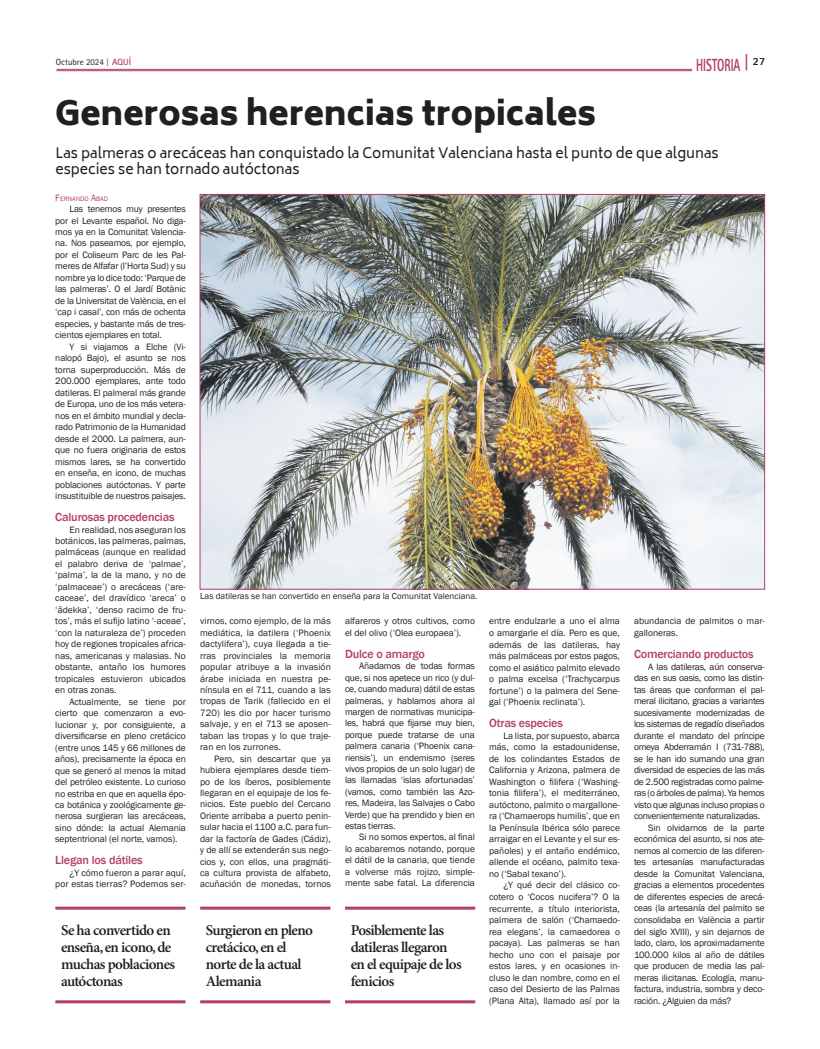
<style>
.page{position:relative;width:820px;height:1049px;background:#fff}
.page>*{position:absolute;margin:0;border:0;box-sizing:border-box;transform-origin:0 0}
.t1{font:900 33px "Biryani";color:#231f20}
.t2{font:800 17.6px "Rotis Sans Serif Std";color:#b23f6a;scale:.64 1}
.t3{font:600 15px/17px "Minion Pro";letter-spacing:-.04em;color:#231f20}
.t4{font:14px/16.8px "Biryani";color:#231f20}
.t5{font:500 12.1px "Franklin Gothic";letter-spacing:-.015em;color:#b23f6a}
.t6{font:9.5px/11.5px "Franklin Gothic";letter-spacing:-.015em;color:#231f20;text-align:justify}
.t7{font:9.5px/11.5px "Franklin Gothic";letter-spacing:.01em;color:#231f20;text-align:right}
.t8{font:9px "Franklin Gothic";color:#231f20}
.t9{font:9px "Rotis Sans Serif Std";color:#231f20}
.t10{font:6.7px "Franklin Gothic";color:#b23f6a}
.s1{font-family:"Rotis Serif Std";font-weight:700;color:#b23f6a}
.s2{font-weight:700;color:#b23f6a}
.s3{font-size:18.2px}
.s4{font-size:9.5px}
</style>
<div class="page">
<img style="left:201px;top:196px;width:561px;height:392px">
<hr style="left:55px;top:906px;width:130px;height:3px;background:#b23f6a">
<hr style="left:55px;top:1000px;width:130px;height:3px;background:#b23f6a">
<hr style="left:200px;top:906px;width:130px;height:3px;background:#b23f6a">
<hr style="left:200px;top:1000px;width:130px;height:3px;background:#b23f6a">
<hr style="left:345px;top:906px;width:130px;height:3px;background:#b23f6a">
<hr style="left:345px;top:1000px;width:130px;height:3px;background:#b23f6a">
<hr style="left:57px;top:69px;width:634px;height:1px;background:#b23f6a">
<hr style="left:57px;top:71px;width:634px;height:1px;background:#b23f6a">
<p class="t9" style="left:56px;top:57px;width:77px">Octubre 2024 <span class="s1">|</span> <span class="s2">AQUÍ</span></p>
<h2 class="t2" style="left:696px;top:54px;width:109px">HISTORIA <span class="s3">|</span> <sup>27</sup></h2>
<h1 class="t1" style="left:55px;top:94px;width:542px">Generosas herencias tropicales</h1>
<h3 class="t4" style="left:55px;top:144px;width:664px">Las palmeras o arecáceas han conquistado la Comunitat Valenciana hasta el punto de que algunas especies se han tornado autóctonas</h3>
<p class="t10" style="left:55px;top:194px;width:54px"><span class="s4">F</span>ERNANDO <span class="s4">A</span>BAD</p>
<p class="t6" style="left:55px;top:203px;width:132px;text-indent:14px">Las tenemos muy presentes por el Levante español. No diga&shy;mos ya en la Comunitat Valencia&shy;na. Nos paseamos, por ejemplo, por el Coliseum Parc de les Pal&shy;meres de Alfafar (l’Horta Sud) y su nombre ya lo dice todo: ‘Parque de las palmeras’. O el Jardí Botànic de la Universitat de València, en el ‘cap i casal’, con más de ochenta especies, y bastante más de tres&shy;cientos ejemplares en total.</p>
<p class="t6" style="left:55px;top:341px;width:132px;text-indent:14px">Y si viajamos a Elche (Vi&shy;nalopó Bajo), el asunto se nos torna superproducción. Más de 200.000 ejemplares, ante todo datileras. El palmeral más grande de Europa, uno de los más vetera&shy;nos en el ámbito mundial y decla&shy;rado Patrimonio de la Humanidad desde el 2000. La palmera, aun&shy;que no fuera originaria de estos mismos lares, se ha convertido en enseña, en icono, de muchas poblaciones autóctonas. Y parte insustituible de nuestros paisajes.</p>
<p class="t5" style="left:55px;top:509px;width:121px">Calurosas procedencias</p>
<p class="t6" style="left:55px;top:524px;width:132px;text-indent:14px">En realidad, nos aseguran los botánicos, las palmeras, palmas, palmáceas (aunque en realidad el palabro deriva de ‘palmae’, ‘palma’, la de la mano, y no de ‘palmaceae’) o arecáceas (‘are&shy;caceae’, del dravídico ‘areca’ o ‘ādekka’, ‘denso racimo de fru&shy;tos’, más el sufijo latino ‘-aceae’, ‘con la naturaleza de’) proceden hoy de regiones tropicales africa&shy;nas, americanas y malasias. No obstante, antaño los humores tropicales estuvieron ubicados en otras zonas.</p>
<p class="t6" style="left:55px;top:696px;width:132px;text-indent:14px">Actualmente, se tiene por cierto que comenzaron a evo&shy;lucionar y, por consiguiente, a diversificarse en pleno cretácico (entre unos 145 y 66 millones de años), precisamente la época en que se generó al menos la mitad del petróleo existente. Lo curioso no estriba en que en aquella épo&shy;ca botánica y zoológicamente ge&shy;nerosa surgieran las arecáceas, sino dónde: la actual Alemania septentrional (el norte, vamos).</p>
<p class="t5" style="left:55px;top:853px;width:89px">Llegan los dátiles</p>
<p class="t7" style="left:55px;top:867px;width:132px">¿Y cómo fueron a parar aquí, por estas tierras? Podemos ser-</p>
<p class="t8" style="left:200px;top:590px;width:278px">Las datileras se han convertido en enseña para la Comunitat Valenciana.</p>
<p class="t6" style="left:200px;top:616px;width:132px">virnos, como ejemplo, de la más mediática, la datilera (‘Phoenix dactylifera’), cuya llegada a tie&shy;rras provinciales la memoria popular atribuye a la invasión árabe iniciada en nuestra pe&shy;nínsula en el 711, cuando a las tropas de Tarik (fallecido en el 720) les dio por hacer turismo salvaje, y en el 713 se aposen&shy;taban las tropas y lo que traje&shy;ran en los zurrones.</p>
<p class="t6" style="left:200px;top:753px;width:132px;text-indent:14px">Pero, sin descartar que ya hubiera ejemplares desde tiem&shy;po de los íberos, posiblemente llegaran en el equipaje de los fe&shy;nicios. Este pueblo del Cercano Oriente arribaba a puerto penin&shy;sular hacia el 1100 a.C. para fun&shy;dar la factoría de Gades (Cádiz), y de allí se extenderán sus nego&shy;cios y, con ellos, una pragmáti&shy;ca cultura provista de alfabeto, acuñación de monedas, tornos</p>
<p class="t6" style="left:345px;top:616px;width:131px">alfareros y otros cultivos, como el del olivo (‘Olea europaea’).</p>
<p class="t5" style="left:345px;top:646px;width:81px">Dulce o amargo</p>
<p class="t6" style="left:345px;top:661px;width:131px;text-indent:14px">Añadamos de todas formas que, si nos apetece un rico (y dul&shy;ce, cuando madura) dátil de estas palmeras, y hablamos ahora al margen de normativas municipa&shy;les, habrá que fijarse muy bien, porque puede tratarse de una palmera canaria (‘Phoenix cana&shy;riensis’), un endemismo (seres vivos propios de un solo lugar) de las llamadas ‘islas afortunadas’ (vamos, como también las Azo&shy;res, Madeira, las Salvajes o Cabo Verde) que ha prendido y bien en estas tierras.</p>
<p class="t6" style="left:345px;top:832px;width:131px;text-indent:14px">Si no somos expertos, al final lo acabaremos notando, porque el dátil de la canaria, que tiende a volverse más rojizo, simple&shy;mente sabe fatal. La diferencia</p>
<h3 class="t3" style="left:61px;top:922px;width:116px">Se ha convertido en enseña, en icono, de muchas poblaciones autóctonas</h3>
<h3 class="t3" style="left:206px;top:922px;width:109px">Surgieron en pleno cretácico, en el norte de la actual<br>Alemania</h3>
<h3 class="t3" style="left:350px;top:922px;width:112px">Posiblemente las datileras llegaron en el equipaje de los fenicios</h3>
<p class="t6" style="left:489px;top:616px;width:132px">entre endulzarle a uno el alma o amargarle el día. Pero es que, además de las datileras, hay más palmáceas por estos pagos, como el asiático palmito elevado o palma excelsa (‘Trachycarpus fortune’) o la palmera del Sene&shy;gal (‘Phoenix reclinata’).</p>
<p class="t5" style="left:489px;top:716px;width:75px">Otras especies</p>
<p class="t6" style="left:489px;top:730px;width:132px;text-indent:14px">La lista, por supuesto, abarca más, como la estadounidense, de los colindantes Estados de California y Arizona, palmera de Washington o filifera (‘Washing&shy;tonia filifera’), el mediterráneo, autóctono, palmito o margallone&shy;ra (‘Chamaerops humilis’, que en la Península Ibérica sólo parece arraigar en el Levante y el sur es&shy;pañoles) y el antaño endémico, allende el océano, palmito texa&shy;no (‘Sabal texano’).</p>
<p class="t6" style="left:489px;top:880px;width:132px;text-indent:14px">¿Y qué decir del clásico co&shy;cotero o ‘Cocos nucifera’? O la recurrente, a título interiorista, palmera de salón (‘Chamaedo&shy;rea elegans’, la camaedorea o pacaya). Las palmeras se han hecho uno con el paisaje por estos lares, y en ocasiones in&shy;cluso le dan nombre, como en el caso del Desierto de las Palmas (Plana Alta), llamado así por la</p>
<p class="t6" style="left:633px;top:616px;width:132px">abundancia de palmitos o mar&shy;galloneras.</p>
<p class="t5" style="left:633px;top:647px;width:121px">Comerciando productos</p>
<p class="t6" style="left:648px;top:661px;width:118px">A las datileras, aún conserva-</p>
<p class="t6" style="left:633px;top:672px;width:132px">das en sus oasis, como las distin-</p>
<p class="t6" style="left:633px;top:684px;width:132px">tas áreas que conforman el pal-</p>
<p class="t6" style="left:633px;top:695px;width:132px">meral ilicitano, gracias a variantes</p>
<p class="t6" style="left:633px;top:707px;width:132px">sucesivamente modernizadas de</p>
<p class="t6" style="left:633px;top:718px;width:132px">los sistemas de regadío diseñados</p>
<p class="t6" style="left:633px;top:730px;width:132px">durante el mandato del príncipe</p>
<p class="t6" style="left:633px;top:741px;width:132px">omeya Abderramán I (731-788),</p>
<p class="t6" style="left:633px;top:753px;width:132px">se le han ido sumando una gran</p>
<p class="t6" style="left:633px;top:764px;width:132px">diversidad de especies de las más</p>
<p class="t6" style="left:633px;top:776px;width:132px">de 2.500 registradas como palme-</p>
<p class="t6" style="left:633px;top:787px;width:132px">ras (o árboles de palma). Ya hemos</p>
<p class="t6" style="left:633px;top:799px;width:132px">visto que algunas incluso propias o</p>
<p class="t6" style="left:633px;top:811px;width:128px">convenientemente naturalizadas.</p>
<p class="t6" style="left:648px;top:822px;width:118px">Sin olvidarnos de la parte</p>
<p class="t6" style="left:633px;top:834px;width:132px">económica del asunto, si nos ate-</p>
<p class="t6" style="left:633px;top:845px;width:132px">nemos al comercio de las diferen-</p>
<p class="t6" style="left:633px;top:857px;width:132px">tes artesanías manufacturadas</p>
<p class="t6" style="left:633px;top:868px;width:132px">desde la Comunitat Valenciana,</p>
<p class="t6" style="left:633px;top:880px;width:132px">gracias a elementos procedentes</p>
<p class="t6" style="left:633px;top:891px;width:132px">de diferentes especies de arecá-</p>
<p class="t6" style="left:633px;top:903px;width:132px">ceas (la artesanía del palmito se</p>
<p class="t6" style="left:633px;top:914px;width:132px">consolidaba en València a partir</p>
<p class="t6" style="left:633px;top:926px;width:132px">del siglo XVIII), y sin dejarnos de</p>
<p class="t6" style="left:633px;top:937px;width:132px">lado, claro, los aproximadamente</p>
<p class="t6" style="left:633px;top:949px;width:132px">100.000 kilos al año de dátiles</p>
<p class="t6" style="left:633px;top:960px;width:132px">que producen de media las pal-</p>
<p class="t6" style="left:633px;top:972px;width:132px">meras ilicitanas. Ecología, manu-</p>
<p class="t6" style="left:633px;top:983px;width:132px">factura, industria, sombra y deco-</p>
<p class="t6" style="left:633px;top:995px;width:99px">ración. ¿Alguien da más?</p>
</div>
